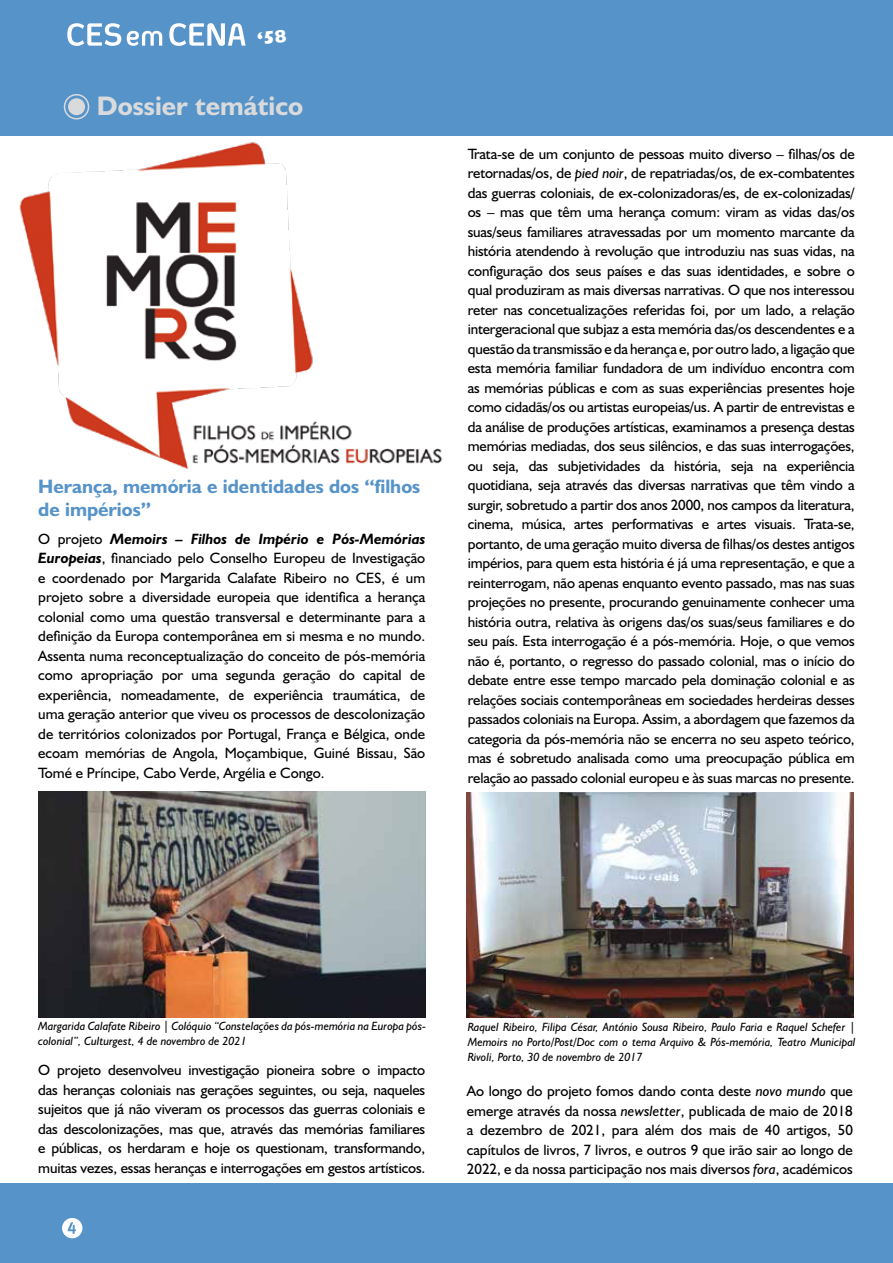
<style>
.page{position:relative;width:893px;height:1263px;background:#fff}
.page>*{position:absolute;margin:0;border:0;box-sizing:border-box;transform-origin:0 0}
.t1{font:700 27px "Humanist 521 BT";color:#d9dadb}
.t2{font:700 19.5px/22.5px "Humanist 521 BT";color:#5693c9}
.t3{font:15px/19.5px "Humanist 521 BT";letter-spacing:-.01em;color:#000;text-align:justify}
.t4{font:italic 12px/15px "Humanist 521 BT";color:#000}
.s1{font-weight:700;font-style:italic}
.s2{font-style:italic}
</style>
<div class="page">
<div style="left:0;top:0;width:893px;height:136px;background:#5693c9"></div>
<div style="left:0;top:1183px;width:893px;height:80px;background:#5693c9"></div>
<svg style="left:62px;top:1218px;width:21px;height:20px"></svg>
<svg style="left:67px;top:23px;width:179px;height:23px"></svg>
<div style="left:69px;top:99px;width:15px;height:15px;background:#d9dadb;border-radius:50%"></div>
<div style="left:68px;top:98px;width:17px;height:17px;border:2px solid #d9dadb;border-radius:50%"></div>
<div style="left:64px;top:94px;width:25px;height:25px;border:2px solid #d9dadb;border-radius:50%"></div>
<img style="left:38px;top:791px;width:387px;height:226px">
<img style="left:466px;top:792px;width:387px;height:225px">
<img style="left:19px;top:142px;width:424px;height:327px">
<h1 class="t1" style="left:97px;top:89px;width:208px">Dossier temático</h1>
<h2 class="t2" style="left:38px;top:475px;width:383px">Herança, memória e identidades dos “filhos de impérios”</h2>
<p class="t3" style="left:38px;top:529px;width:388px">O projeto <span class="s1">Memoirs – Filhos de Império e Pós-Memórias Europeias</span>, financiado pelo Conselho Europeu de Investigação e coordenado por Margarida Calafate Ribeiro no CES, é um projeto sobre a diversidade europeia que identifica a herança colonial como uma questão transversal e determinante para a definição da Europa contemporânea em si mesma e no mundo.<br>Assenta numa reconceptualização do conceito de pós-memória como apropriação por uma segunda geração do capital de experiência, nomeadamente, de experiência traumática, de uma geração anterior que viveu os processos de descolonização de territórios colonizados por Portugal, França e Bélgica, onde ecoam memórias de Angola, Moçambique, Guiné Bissau, São Tomé e Príncipe, Cabo Verde, Argélia e Congo.</p>
<p class="t3" style="left:468px;top:144px;width:388px">Trata-se de um conjunto de pessoas muito diverso – filhas/os de retornadas/os, de <span class="s2">pied noir</span>, de repatriadas/os, de ex-combatentes das guerras coloniais, de ex-colonizadoras/es, de ex-colonizadas/ os – mas que têm uma herança comum: viram as vidas das/os suas/seus familiares atravessadas por um momento marcante da história atendendo à revolução que introduziu nas suas vidas, na configuração dos seus países e das suas identidades, e sobre o qual produziram as mais diversas narrativas. O que nos interessou reter nas concetualizações referidas foi, por um lado, a relação intergeracional que subjaz a esta memória das/os descendentes e a questão da transmissão e da herança e, por outro lado, a ligação que esta memória familiar fundadora de um indivíduo encontra com as memórias públicas e com as suas experiências presentes hoje como cidadãs/os ou artistas europeias/us. A partir de entrevistas e da análise de produções artísticas, examinamos a presença destas memórias mediadas, dos seus silêncios, e das suas interrogações, ou seja, das subjetividades da história, seja na experiência quotidiana, seja através das diversas narrativas que têm vindo a surgir, sobretudo a partir dos anos 2000, nos campos da literatura, cinema, música, artes performativas e artes visuais. Trata-se, portanto, de uma geração muito diversa de filhas/os destes antigos impérios, para quem esta história é já uma representação, e que a reinterrogam, não apenas enquanto evento passado, mas nas suas projeções no presente, procurando genuinamente conhecer uma história outra, relativa às origens das/os suas/seus familiares e do seu país. Esta interrogação é a pós-memória. Hoje, o que vemos não é, portanto, o regresso do passado colonial, mas o início do debate entre esse tempo marcado pela dominação colonial e as relações sociais contemporâneas em sociedades herdeiras desses passados coloniais na Europa. Assim, a abordagem que fazemos da categoria da pós-memória não se encerra no seu aspeto teórico, mas é sobretudo analisada como uma preocupação pública em relação ao passado colonial europeu e às suas marcas no presente.</p>
<p class="t4" style="left:38px;top:1018px;width:389px">Margarida Calafate Ribeiro | Colóquio “Constelações da pós-memória na Europa pós&shy;colonial”, Culturgest, 4 de novembro de 2021</p>
<p class="t4" style="left:468px;top:1019px;width:389px;text-align:justify">Raquel Ribeiro, Filipa César, António Sousa Ribeiro, Paulo Faria e Raquel Schefer | Memoirs no Porto/Post/Doc com o tema Arquivo &amp; Pós-memória, Teatro Municipal Rivoli, Porto, 30 de novembro de 2017</p>
<p class="t3" style="left:38px;top:1060px;width:388px">O projeto desenvolveu investigação pioneira sobre o impacto das heranças coloniais nas gerações seguintes, ou seja, naqueles sujeitos que já não viveram os processos das guerras coloniais e das descolonizações, mas que, através das memórias familiares e públicas, os herdaram e hoje os questionam, transformando, muitas vezes, essas heranças e interrogações em gestos artísticos.</p>
<p class="t3" style="left:467px;top:1081px;width:388px">Ao longo do projeto fomos dando conta deste <span class="s2">novo mundo</span> que emerge através da nossa <span class="s2">newsletter</span>, publicada de maio de 2018 a dezembro de 2021, para além dos mais de 40 artigos, 50 capítulos de livros, 7 livros, e outros 9 que irão sair ao longo de 2022, e da nossa participação nos mais diversos <span class="s2">fora</span>, académicos</p>
</div>
